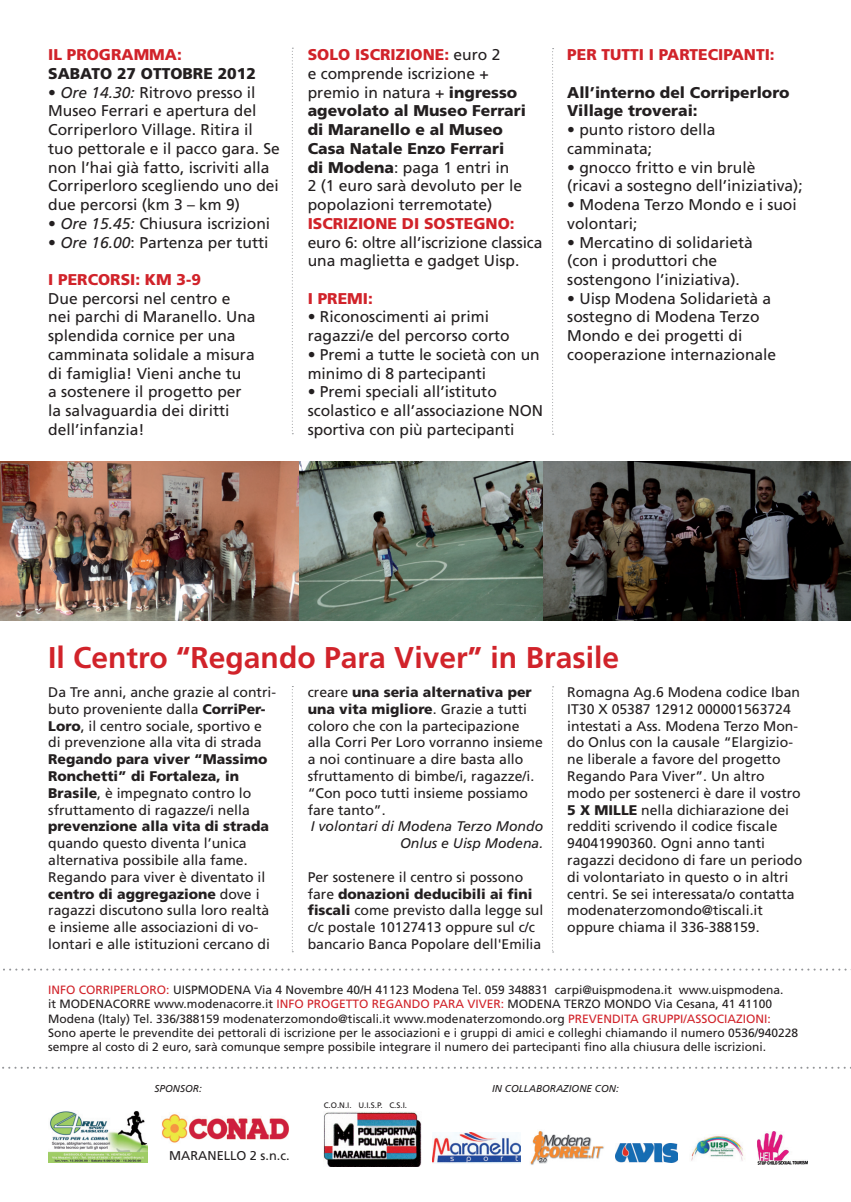
<style>
.page{position:relative;width:851px;height:1202px;background:#fff}
.page>*{position:absolute;margin:0;border:0;box-sizing:border-box;transform-origin:0 0}
.t1{font:700 30px "Frutiger";color:#d1232a}
.t2{font:15.6px/18.8px "Frutiger";color:#231f20}
.t3{font:900 15.6px "Frutiger";color:#d1232a}
.t4{font:900 15.6px/18.8px "Frutiger";color:#231f20}
.t5{font:14px/16.8px "Frutiger";color:#231f20}
.t6{font:900 14px/16.8px "Frutiger";color:#231f20}
.t7{font:italic 14px/16.8px "Frutiger";color:#231f20;text-align:right}
.t8{font:12.8px "Frutiger";color:#231f20}
.t9{font:12px/14.4px "Frutiger";color:#231f20}
.t10{font:italic 10px "Frutiger";color:#231f20}
.t11{font:8px "Frutiger";color:#231f20}
.s1{font-style:italic}
.s2{font-weight:900;color:#d1232a}
.s3{font-weight:900}
.s4{font-weight:400}
.s5{color:#d1232a}
</style>
<div class="page">
<img style="left:298px;top:462px;width:552px;height:159px">
<img style="left:0;top:462px;width:298px;height:159px">
<svg style="left:292px;top:48px;width:1px;height:386px"></svg>
<svg style="left:552px;top:48px;width:1px;height:387px"></svg>
<svg style="left:292px;top:686px;width:1px;height:266px"></svg>
<svg style="left:552px;top:686px;width:1px;height:266px"></svg>
<img style="left:757px;top:1132px;width:50px;height:32px">
<img style="left:323px;top:1112px;width:98px;height:54px">
<img style="left:530px;top:1131px;width:74px;height:34px">
<img style="left:432px;top:1132px;width:88px;height:32px">
<img style="left:48px;top:1111px;width:100px;height:51px">
<img style="left:161px;top:1114px;width:128px;height:29px">
<svg style="left:2px;top:1067px;width:844px;height:2px"></svg>
<svg style="left:3px;top:969px;width:844px;height:2px"></svg>
<img style="left:615px;top:1144px;width:63px;height:18px">
<img style="left:691px;top:1135px;width:54px;height:26px">
<p class="t3" style="left:48px;top:49px;width:135px">IL PROGRAMMA:</p>
<p class="t4" style="left:48px;top:65px;width:209px">SABATO 27 OTTOBRE 2012</p>
<p class="t2" style="left:48px;top:84px;width:233px">• <span class="s1">Ore 14.30:</span> Ritrovo presso il<br>Museo Ferrari e apertura del<br>Corriperloro Village. Ritira il tuo pettorale e il pacco gara. Se non l’hai già fatto, iscriviti alla<br>Corriperloro scegliendo uno dei due percorsi (km 3 – km 9)</p>
<p class="t2" style="left:48px;top:215px;width:223px">• <span class="s1">Ore 15.45:</span> Chiusura iscrizioni</p>
<p class="t2" style="left:48px;top:234px;width:222px">• <span class="s1">Ore 16.00</span>: Partenza per tutti</p>
<p class="t3" style="left:48px;top:273px;width:154px">I PERCORSI: KM 3-9</p>
<p class="t2" style="left:48px;top:290px;width:209px">Due percorsi nel centro e nei parchi di Maranello. Una splendida cornice per una camminata solidale a misura di famiglia! Vieni anche tu<br>a sostenere il progetto per la salvaguardia dei diritti dell’infanzia!</p>
<p class="t2" style="left:308px;top:47px;width:220px"><span class="s2">SOLO ISCRIZIONE:</span> euro 2<br>e comprende iscrizione + premio in natura + <span class="s3">ingresso agevolato al Museo Ferrari di Maranello e al Museo<br>Casa Natale Enzo Ferrari<br>di Modena</span>: paga 1 entri in<br>2 (1 euro sarà devoluto per le popolazioni terremotate)</p>
<p class="t3" style="left:308px;top:217px;width:208px">ISCRIZIONE DI SOSTEGNO:</p>
<p class="t2" style="left:308px;top:234px;width:236px">euro 6: oltre all’iscrizione classica una maglietta e gadget Uisp.</p>
<p class="t3" style="left:308px;top:292px;width:67px">I PREMI:</p>
<p class="t2" style="left:308px;top:309px;width:203px">• Riconoscimenti ai primi ragazzi/e del percorso corto</p>
<p class="t2" style="left:308px;top:346px;width:233px">• Premi a tutte le società con un minimo di 8 partecipanti</p>
<p class="t2" style="left:308px;top:384px;width:237px">• Premi speciali all’istituto scolastico e all’associazione NON sportiva con più partecipanti</p>
<p class="t3" style="left:567px;top:49px;width:209px">PER TUTTI I PARTECIPANTI:</p>
<p class="t4" style="left:567px;top:84px;width:224px">All’interno del Corriperloro<br>Village troverai:</p>
<p class="t2" style="left:567px;top:122px;width:150px">• punto ristoro della camminata;</p>
<p class="t2" style="left:567px;top:159px;width:237px">• gnocco fritto e vin brulè<br>(ricavi a sostegno dell’iniziativa);</p>
<p class="t2" style="left:567px;top:196px;width:231px">• Modena Terzo Mondo e i suoi volontari;</p>
<p class="t2" style="left:567px;top:234px;width:187px">• Mercatino di solidarietà (con i produttori che sostengono l’iniziativa).</p>
<p class="t2" style="left:567px;top:290px;width:210px">• Uisp Modena Solidarietà a sostegno di Modena Terzo<br>Mondo e dei progetti di cooperazione internazionale</p>
<h1 class="t1" style="left:48px;top:646px;width:572px">Il Centro “Regando Para Viver” in Brasile</h1>
<p class="t5" style="left:48px;top:685px;width:229px">Da Tre anni, anche grazie al contri&shy;buto proveniente dalla <span class="s3">CorriPer-Loro</span>, il centro sociale, sportivo e di prevenzione alla vita di strada</p>
<p class="t6" style="left:48px;top:752px;width:221px">Regando para viver “Massimo<br>Ronchetti” di Fortaleza, in<br>Brasile<span class="s4">, è impegnato contro lo sfruttamento di ragazze/i nella</span></p>
<p class="t6" style="left:48px;top:819px;width:222px">prevenzione alla vita di strada</p>
<p class="t5" style="left:48px;top:836px;width:223px">quando questo diventa l’unica alternativa possibile alla fame.<br>Regando para viver è diventato il <span class="s3">centro di aggregazione</span> dove i ragazzi discutono sulla loro realtà e insieme alle associazioni di vo&shy;lontari e alle istituzioni cercano di</p>
<p class="t5" style="left:308px;top:685px;width:236px">creare <span class="s3">una seria alternativa per una vita migliore</span>. Grazie a tutti coloro che con la partecipazione alla Corri Per Loro vorranno insieme a noi continuare a dire basta allo sfruttamento di bimbe/i, ragazze/i. “Con poco tutti insieme possiamo fare tanto”.</p>
<p class="t7" style="left:311px;top:819px;width:234px">I volontari di Modena Terzo Mondo<br>Onlus e Uisp Modena.</p>
<p class="t5" style="left:308px;top:869px;width:237px">Per sostenere il centro si possono fare <span class="s3">donazioni deducibili ai fini fiscali</span> come previsto dalla legge sul c/c postale 10127413 oppure sul c/c bancario Banca Popolare dell'Emilia</p>
<p class="t5" style="left:567px;top:685px;width:236px">Romagna Ag.6 Modena codice Iban IT30 X 05387 12912 000001563724 intestati a Ass. Modena Terzo Mon&shy;do Onlus con la causale “Elargizio&shy;ne liberale a favore del progetto Regando Para Viver”. Un altro modo per sostenerci è dare il vostro <span class="s3">5 X MILLE</span> nella dichiarazione dei redditi scrivendo il codice fiscale 94041990360. Ogni anno tanti ragazzi decidono di fare un periodo di volontariato in questo o in altri centri. Se sei interessata/o contatta modenaterzomondo@tiscali.it oppure chiama il 336-388159.</p>
<p class="t9" style="left:48px;top:983px;width:751px"><span class="s5">INFO CORRIPERLORO:</span> UISPMODENA Via 4 Novembre 40/H 41123 Modena Tel. 059 348831 carpi@uispmodena.it www.uispmodena.<br>it MODENACORRE www.modenacorre.it <span class="s5">INFO PROGETTO REGANDO PARA VIVER:</span> MODENA TERZO MONDO Via Cesana, 41 41100<br>Modena (Italy) Tel. 336/388159 modenaterzomondo@tiscali.it www.modenaterzomondo.org <span class="s5">PREVENDITA GRUPPI/ASSOCIAZIONI:<br></span>Sono aperte le prevendite dei pettorali di iscrizione per le associazioni e i gruppi di amici e colleghi chiamando il numero 0536/940228 sempre al costo di 2 euro, sarà comunque sempre possibile integrare il numero dei partecipanti fino alla chiusura delle iscrizioni.</p>
<p class="t10" style="left:154px;top:1085px;width:49px">SPONSOR:</p>
<p class="t10" style="left:492px;top:1085px;width:128px">IN COLLABORAZIONE CON:</p>
<p class="t8" style="left:169px;top:1150px;width:122px">MARANELLO 2 s.n.c.</p>
<p class="t11" style="left:323px;top:1102px;width:85px">C.O.N.I. U.I.S.P. C.S.I.</p>
</div>
